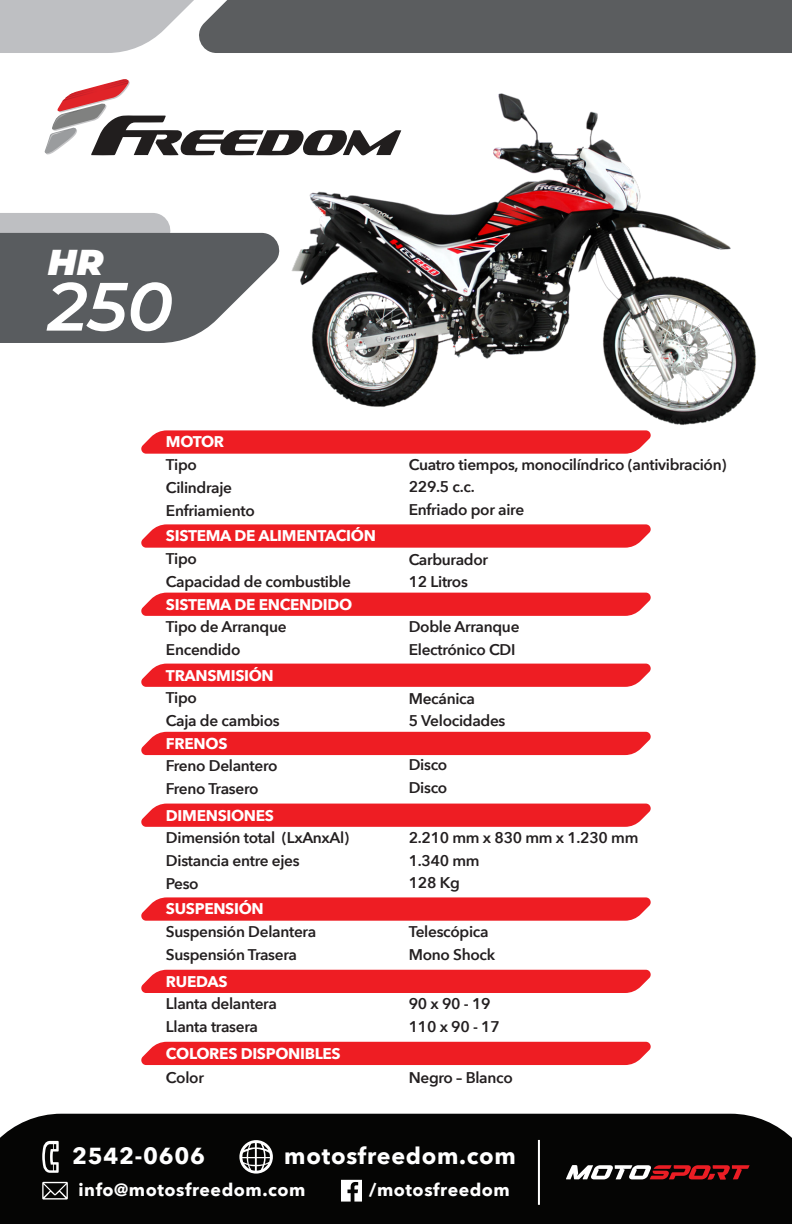
<style>
.page{position:relative;width:792px;height:1224px;background:#fff}
.page>*{position:absolute;margin:0;border:0;box-sizing:border-box;transform-origin:0 0}
.t1{font:italic 600 68.2px "Montserrat";color:#fff}
.t2{font:italic 900 36px "Montserrat";color:#fff}
.t3{font:700 23.2px "Avenir Next";letter-spacing:.03em;color:#fff}
.t4{font:700 17.6px "Avenir Next";letter-spacing:.03em;color:#fff}
.t5{font:600 15.4px/22.8px "Avenir Next";letter-spacing:-.02em;color:#231f20}
.t6{font:700 15.4px "Avenir Next";letter-spacing:-.02em;color:#fff}
</style>
<div class="page">
<svg style="left:0;top:213px;width:280px;height:130px"></svg>
<svg style="left:0;top:0;width:792px;height:53px;background:#787a7c"></svg>
<div style="left:0;top:1114px;width:792px;height:110px;background:#050504"></div>
<svg style="left:45px;top:79px;width:236px;height:77px"></svg>
<svg style="left:42px;top:1141px;width:17px;height:32px"></svg>
<svg style="left:239px;top:1140px;width:34px;height:34px"></svg>
<svg style="left:42px;top:1182px;width:26px;height:18px"></svg>
<svg style="left:341px;top:1180px;width:21px;height:22px"></svg>
<hr style="left:538px;top:1140px;width:2px;height:65px;background:#fff">
<svg style="left:566px;top:1165px;width:184px;height:15px"></svg>
<svg style="left:141px;top:430px;width:508px;height:24px;background:#ee292f"></svg>
<svg style="left:141px;top:524px;width:510px;height:24px;background:#ee292f"></svg>
<svg style="left:141px;top:593px;width:510px;height:23px;background:#ee2429"></svg>
<div style="left:141px;top:664px;width:510px;height:23px;background:#ee1d23"></div>
<div style="left:141px;top:732px;width:510px;height:23px;background:#ee1d23"></div>
<div style="left:141px;top:804px;width:510px;height:23px;background:#ee1d23"></div>
<svg style="left:141px;top:897px;width:510px;height:24px;background:#ee292f"></svg>
<div style="left:141px;top:970px;width:510px;height:23px;background:#ee1d23"></div>
<div style="left:141px;top:1042px;width:510px;height:23px;background:#ee1d23"></div>
<img style="left:281px;top:93px;width:475px;height:346px">
<h2 class="t2" style="left:48px;top:235px;width:57px">HR</h2>
<h1 class="t1" style="left:48px;top:258px;width:127px">250</h1>
<p class="t6" style="left:166px;top:429px;width:60px">MOTOR</p>
<p class="t5" style="left:166px;top:453px;width:90px">Tipo<br>Cilindraje<br>Enfriamiento</p>
<p class="t6" style="left:166px;top:523px;width:211px">SISTEMA DE ALIMENTACIÓN</p>
<p class="t5" style="left:166px;top:547px;width:187px">Tipo<br>Capacidad de combustible</p>
<p class="t6" style="left:166px;top:591px;width:188px">SISTEMA DE ENCENDIDO</p>
<p class="t5" style="left:166px;top:615px;width:122px">Tipo de Arranque<br>Encendido</p>
<p class="t6" style="left:166px;top:662px;width:109px">TRANSMISIÓN</p>
<p class="t5" style="left:166px;top:686px;width:115px">Tipo<br>Caja de cambios</p>
<p class="t6" style="left:166px;top:730px;width:63px">FRENOS</p>
<p class="t5" style="left:166px;top:754px;width:113px">Freno Delantero<br>Freno Trasero</p>
<p class="t6" style="left:166px;top:802px;width:110px">DIMENSIONES</p>
<p class="t5" style="left:166px;top:826px;width:185px">Dimensión total (LxAnxAl)<br>Distancia entre ejes<br>Peso</p>
<p class="t6" style="left:166px;top:896px;width:99px">SUSPENSIÓN</p>
<p class="t5" style="left:166px;top:920px;width:152px">Suspensión Delantera<br>Suspensión Trasera</p>
<p class="t6" style="left:166px;top:968px;width:63px">RUEDAS</p>
<p class="t5" style="left:166px;top:992px;width:112px">Llanta delantera<br>Llanta trasera</p>
<p class="t6" style="left:166px;top:1040px;width:176px">COLORES DISPONIBLES</p>
<p class="t5" style="left:166px;top:1066px;width:39px">Color</p>
<p class="t5" style="left:409px;top:453px;width:319px">Cuatro tiempos, monocilíndrico (antivibración)<br>229.5 c.c.<br>Enfriado por aire</p>
<p class="t5" style="left:409px;top:547px;width:81px">Carburador<br>12 Litros</p>
<p class="t5" style="left:409px;top:615px;width:112px">Doble Arranque<br>Electrónico CDI</p>
<p class="t5" style="left:409px;top:687px;width:98px">Mecánica<br>5 Velocidades</p>
<p class="t5" style="left:409px;top:753px;width:40px">Disco<br>Disco</p>
<p class="t5" style="left:409px;top:826px;width:231px">2.210 mm x 830 mm x 1.230 mm<br>1.340 mm<br>128 Kg</p>
<p class="t5" style="left:409px;top:920px;width:88px">Telescópica<br>Mono Shock</p>
<p class="t5" style="left:409px;top:992px;width:93px">90 x 90 - 19<br>110 x 90 - 17</p>
<p class="t5" style="left:409px;top:1066px;width:106px">Negro – Blanco</p>
<h3 class="t3" style="left:72px;top:1136px;width:134px">2542-0606</h3>
<h3 class="t3" style="left:284px;top:1136px;width:233px">motosfreedom.com</h3>
<p class="t4" style="left:79px;top:1175px;width:229px">info@motosfreedom.com</p>
<p class="t4" style="left:369px;top:1175px;width:142px">/motosfreedom</p>
</div>
